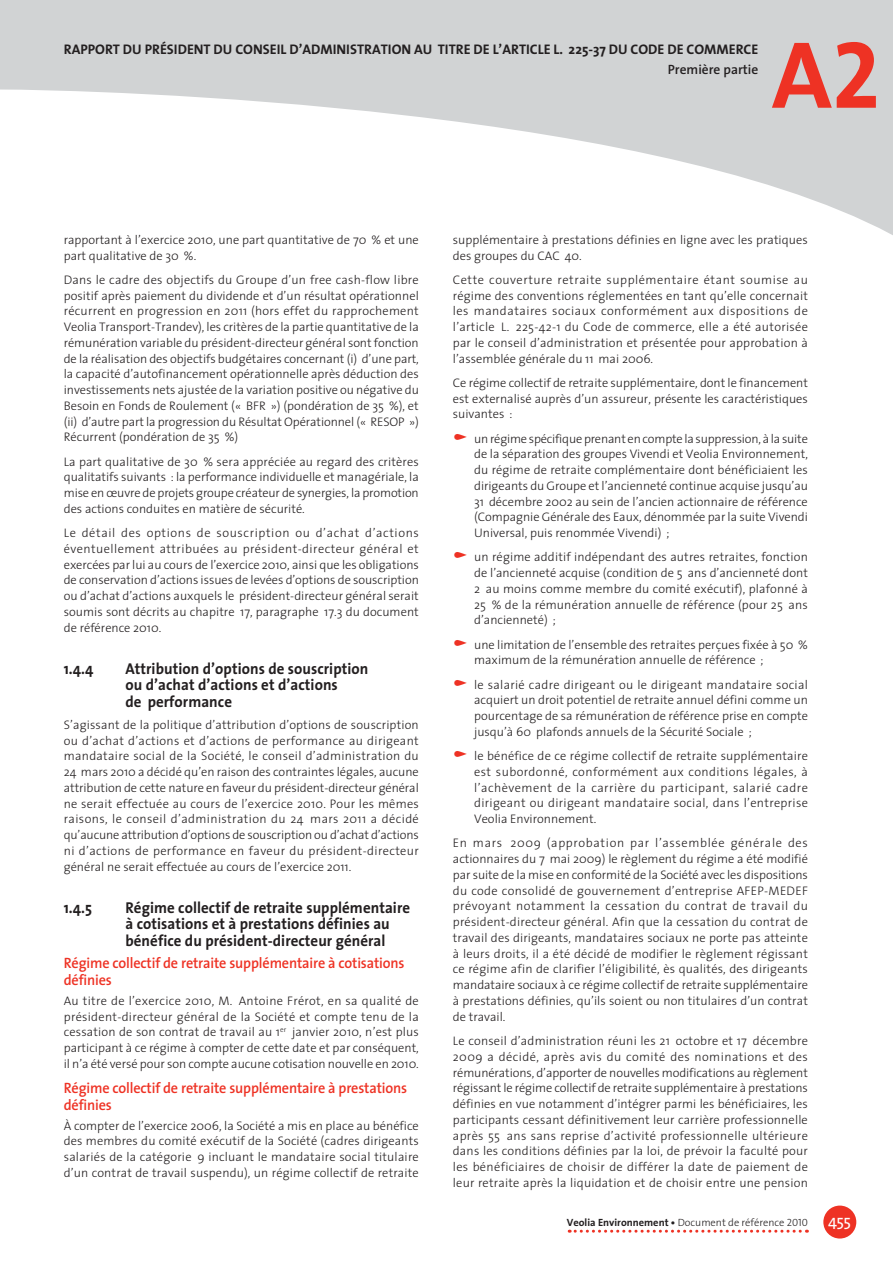
<style>
.page{position:relative;width:893px;height:1263px;background:#fff}
.page>*{position:absolute;margin:0;border:0;box-sizing:border-box;transform-origin:0 0}
.t1{font:96px "The Sans Bold Caps";color:#ee3224}
.t2{font:700 15.75px/16.5px "The Sans";letter-spacing:.005em;color:#231f20;scale:.95 1}
.t3{font:600 15px/16.5px "The Sans";letter-spacing:-.01em;color:#ee3224;scale:.95 1}
.t4{font:700 13.95px "The Sans";color:#231f20}
.t5{font:600 13.5px "The Sans";color:#231f20}
.t6{font:300 12.45px/15.8px "The Sans";color:#231f20;text-align:justify}
.t7{font:700 10.5px "The Sans";color:#231f20}
.s1{font-weight:300}
.s2{font-family:"The Sans Light Caps";font-weight:400}
.s3{font-family:"The Sans Caps";font-weight:400;font-size:16.5px;color:#fff}
</style>
<div class="page">
<div style="left:823px;top:1205px;width:33px;height:33px;background:#ee3224;border-radius:50%"></div>
<svg style="left:569px;top:1230px;width:238px;height:3px"></svg>
<svg style="left:0;top:0;width:893px;height:235px;fill:#d1d3d4"></svg>
<p class="t4" style="left:64px;top:42px;width:696px">RAPPORT DU PRÉSIDENT DU CONSEIL D’ADMINISTRATION AU TITRE DE L’ARTICLE L. 225-37 DU CODE DE COMMERCE</p>
<p class="t5" style="left:668px;top:64px;width:92px">Première partie</p>
<h1 class="t1" style="left:772px;top:18px;width:109px">A2</h1>
<p class="t6" style="left:64px;top:233px;width:357px">rapportant à l’exercice 2010, une part quantitative de 70 % et une part qualitative de 30 %.</p>
<p class="t6" style="left:64px;top:273px;width:357px">Dans le cadre des objectifs du Groupe d’un free cash-flow libre positif après paiement du dividende et d’un résultat opérationnel récurrent en progression en 2011 (hors effet du rapprochement Veolia Transport-Trandev), les critères de la partie quantitative de la rémunération variable du président-directeur général sont fonction de la réalisation des objectifs budgétaires concernant (i) d’une part, la capacité d’autofinancement opérationnelle après déduction des investissements nets ajustée de la variation positive ou négative du Besoin en Fonds de Roulement (« BFR ») (pondération de 35 %), et (ii) d’autre part la progression du Résultat Opérationnel (« RESOP »)<br>Récurrent (pondération de 35 %)</p>
<p class="t6" style="left:64px;top:455px;width:357px">La part qualitative de 30 % sera appréciée au regard des critères qualitatifs suivants : la performance individuelle et managériale, la mise en œuvre de projets groupe créateur de synergies, la promotion des actions conduites en matière de sécurité.</p>
<p class="t6" style="left:64px;top:526px;width:357px">Le détail des options de souscription ou d’achat d’actions éventuellement attribuées au président-directeur général et exercées par lui au cours de l’exercice 2010, ainsi que les obligations de conservation d’actions issues de levées d’options de souscription ou d’achat d’actions auxquels le président-directeur général serait soumis sont décrits au chapitre 17, paragraphe 17.3 du document de référence 2010.</p>
<p class="t2" style="left:64px;top:660px;width:33px">1.4.4</p>
<p class="t2" style="left:125px;top:660px;width:257px">Attribution d’options de souscription ou d’achat d’actions et d’actions<br>de performance</p>
<p class="t6" style="left:64px;top:718px;width:357px">S’agissant de la politique d’attribution d’options de souscription ou d’achat d’actions et d’actions de performance au dirigeant mandataire social de la Société, le conseil d’administration du 24 mars 2010 a décidé qu’en raison des contraintes légales, aucune attribution de cette nature en faveur du président-directeur général ne serait effectuée au cours de l’exercice 2010. Pour les mêmes raisons, le conseil d’administration du 24 mars 2011 a décidé qu’aucune attribution d’options de souscription ou d’achat d’actions ni d’actions de performance en faveur du président-directeur général ne serait effectuée au cours de l’exercice 2011.</p>
<p class="t2" style="left:64px;top:899px;width:31px">1.4.5</p>
<p class="t2" style="left:125px;top:899px;width:301px">Régime collectif de retraite supplémentaire à cotisations et à prestations définies au bénéfice du président-directeur général</p>
<p class="t3" style="left:64px;top:957px;width:360px">Régime collectif de retraite supplémentaire à cotisations définies</p>
<p class="t6" style="left:64px;top:994px;width:357px">Au titre de l’exercice 2010, M. Antoine Frérot, en sa qualité de président-directeur général de la Société et compte tenu de la cessation de son contrat de travail au 1<sup>er</sup> janvier 2010, n’est plus participant à ce régime à compter de cette date et par conséquent, il n’a été versé pour son compte aucune cotisation nouvelle en 2010.</p>
<p class="t3" style="left:64px;top:1081px;width:363px">Régime collectif de retraite supplémentaire à prestations définies</p>
<p class="t6" style="left:64px;top:1118px;width:357px">À compter de l’exercice 2006, la Société a mis en place au bénéfice des membres du comité exécutif de la Société (cadres dirigeants salariés de la catégorie 9 incluant le mandataire social titulaire d’un contrat de travail suspendu), un régime collectif de retraite</p>
<p class="t6" style="left:453px;top:233px;width:356px">supplémentaire à prestations définies en ligne avec les pratiques des groupes du CAC 40.</p>
<p class="t6" style="left:453px;top:273px;width:357px">Cette couverture retraite supplémentaire étant soumise au régime des conventions réglementées en tant qu’elle concernait les mandataires sociaux conformément aux dispositions de l’article L. 225-42-1 du Code de commerce, elle a été autorisée par le conseil d’administration et présentée pour approbation à l’assemblée générale du 11 mai 2006.</p>
<p class="t6" style="left:453px;top:376px;width:357px">Ce régime collectif de retraite supplémentaire, dont le financement est externalisé auprès d’un assureur, présente les caractéristiques suivantes :</p>
<p class="t6" style="left:474px;top:432px;width:335px">un régime spécifique prenant en compte la suppression, à la suite de la séparation des groupes Vivendi et Veolia Environnement, du régime de retraite complémentaire dont bénéficiaient les dirigeants du Groupe et l’ancienneté continue acquise jusqu’au 31 décembre 2002 au sein de l’ancien actionnaire de référence (Compagnie Générale des Eaux, dénommée par la suite Vivendi Universal, puis renommée Vivendi) ;</p>
<p class="t6" style="left:474px;top:550px;width:335px">un régime additif indépendant des autres retraites, fonction de l’ancienneté acquise (condition de 5 ans d’ancienneté dont 2 au moins comme membre du comité exécutif), plafonné à 25 % de la rémunération annuelle de référence (pour 25 ans d’ancienneté) ;</p>
<p class="t6" style="left:474px;top:638px;width:335px">une limitation de l’ensemble des retraites perçues fixée à 50 % maximum de la rémunération annuelle de référence ;</p>
<p class="t6" style="left:474px;top:678px;width:335px">le salarié cadre dirigeant ou le dirigeant mandataire social acquiert un droit potentiel de retraite annuel défini comme un pourcentage de sa rémunération de référence prise en compte jusqu’à 60 plafonds annuels de la Sécurité Sociale ;</p>
<p class="t6" style="left:474px;top:749px;width:335px">le bénéfice de ce régime collectif de retraite supplémentaire est subordonné, conformément aux conditions légales, à l’achèvement de la carrière du participant, salarié cadre dirigeant ou dirigeant mandataire social, dans l’entreprise Veolia Environnement.</p>
<p class="t6" style="left:453px;top:836px;width:357px">En mars 2009 (approbation par l’assemblée générale des actionnaires du 7 mai 2009) le règlement du régime a été modifié par suite de la mise en conformité de la Société avec les dispositions du code consolidé de gouvernement d’entreprise AFEP-MEDEF prévoyant notamment la cessation du contrat de travail du président-directeur général. Afin que la cessation du contrat de travail des dirigeants, mandataires sociaux ne porte pas atteinte à leurs droits, il a été décidé de modifier le règlement régissant ce régime afin de clarifier l’éligibilité, ès qualités, des dirigeants mandataire sociaux à ce régime collectif de retraite supplémentaire à prestations définies, qu’ils soient ou non titulaires d’un contrat de travail.</p>
<p class="t6" style="left:453px;top:1034px;width:357px">Le conseil d’administration réuni les 21 octobre et 17 décembre 2009 a décidé, après avis du comité des nominations et des rémunérations, d’apporter de nouvelles modifications au règlement régissant le régime collectif de retraite supplémentaire à prestations définies en vue notamment d’intégrer parmi les bénéficiaires, les participants cessant définitivement leur carrière professionnelle après 55 ans sans reprise d’activité professionnelle ultérieure dans les conditions définies par la loi, de prévoir la faculté pour les bénéficiaires de choisir de différer la date de paiement de leur retraite après la liquidation et de choisir entre une pension</p>
<p class="t7" style="left:567px;top:1217px;width:286px">Veolia Environnement • <span class="s1">Document de référence</span> <span class="s2">2010</span> <span class="s3">455</span></p>
</div>
